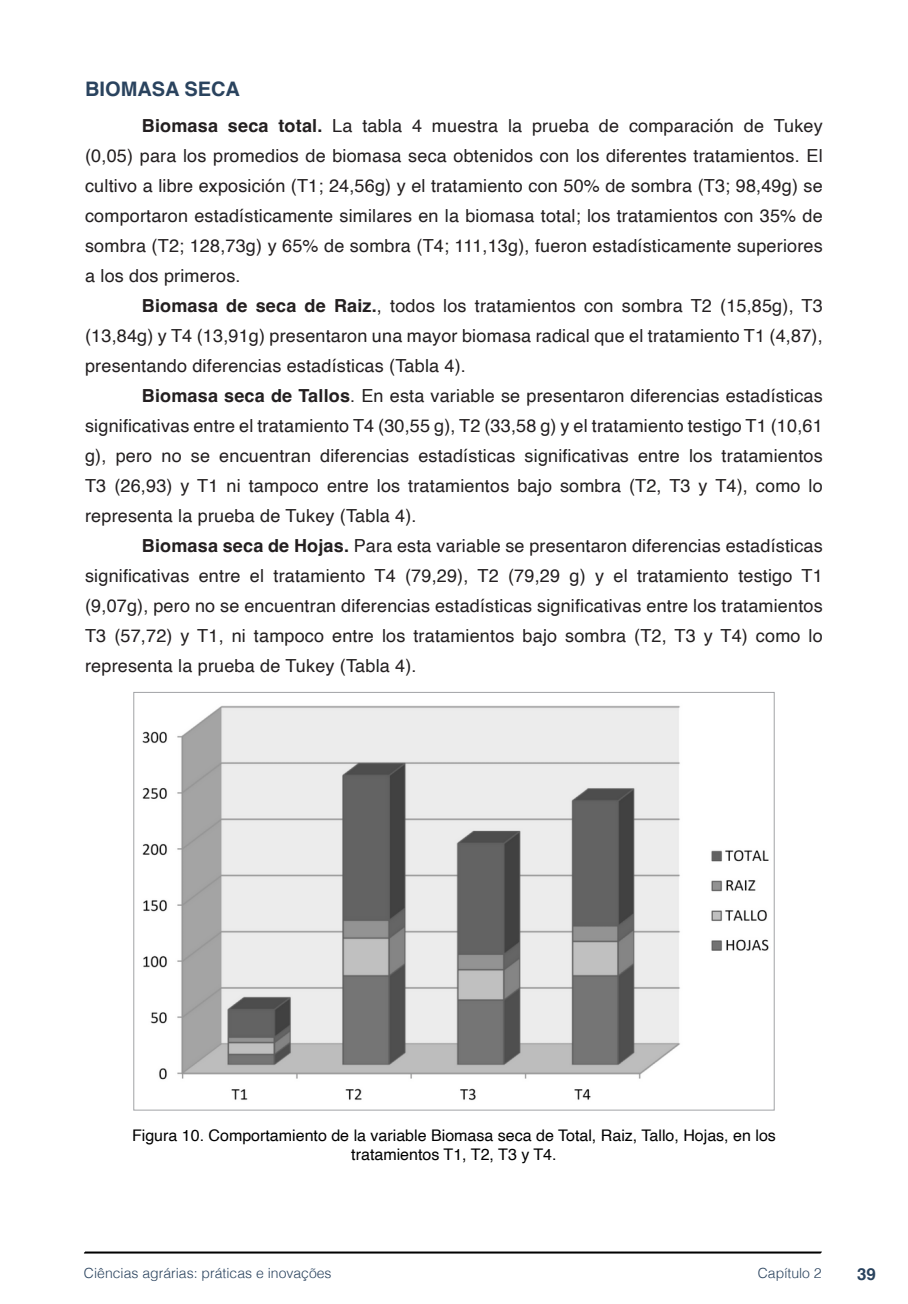
<style>
.page{position:relative;width:908px;height:1304px;background:#fff}
.page>*{position:absolute;margin:0;border:0;box-sizing:border-box;transform-origin:0 0}
.TITULOS{font:700 20px "Helvetica";color:#2a435e}
.txt{font:18px/30px "Helvetica";letter-spacing:.01em;color:#231f20;text-align:justify}
.t1{font:700 16.8px "Helvetica";color:#2a435e}
.imagens_graf_tab{font:16px/19.2px "Helvetica";color:#000;text-align:center}
.t2{font:300 14px "Helvetica";color:#2a435e}
.s1{font-weight:700}
</style>
<div class="page">
<svg style="left:84px;top:1251px;width:737px;height:3px;background:#515151"></svg>
<img style="left:142px;top:705px;width:627px;height:396px">
<p class="TITULOS" style="left:85px;top:77px;width:156px">BIOMASA SECA</p>
<p class="txt" style="left:85px;top:111px;width:738px;text-indent:57px"><span class="s1">Biomasa seca total.</span> La tabla 4 muestra la prueba de comparación de Tukey (0,05) para los promedios de biomasa seca obtenidos con los diferentes tratamientos. El cultivo a libre exposición (T1; 24,56g) y el tratamiento con 50% de sombra (T3; 98,49g) se comportaron estadísticamente similares en la biomasa total; los tratamientos con 35% de sombra (T2; 128,73g) y 65% de sombra (T4; 111,13g), fueron estadísticamente superiores a los dos primeros.</p>
<p class="txt" style="left:85px;top:291px;width:738px;text-indent:57px"><span class="s1">Biomasa de seca de Raiz.</span>, todos los tratamientos con sombra T2 (15,85g), T3 (13,84g) y T4 (13,91g) presentaron una mayor biomasa radical que el tratamiento T1 (4,87), presentando diferencias estadísticas (Tabla 4).</p>
<p class="txt" style="left:85px;top:381px;width:738px;text-indent:57px"><span class="s1">Biomasa seca de Tallos</span>. En esta variable se presentaron diferencias estadísticas significativas entre el tratamiento T4 (30,55 g), T2 (33,58 g) y el tratamiento testigo T1 (10,61 g), pero no se encuentran diferencias estadísticas significativas entre los tratamientos T3 (26,93) y T1 ni tampoco entre los tratamientos bajo sombra (T2, T3 y T4), como lo representa la prueba de Tukey (Tabla 4).</p>
<p class="txt" style="left:85px;top:531px;width:738px;text-indent:57px"><span class="s1">Biomasa seca de Hojas.</span> Para esta variable se presentaron diferencias estadísticas significativas entre el tratamiento T4 (79,29), T2 (79,29 g) y el tratamiento testigo T1 (9,07g), pero no se encuentran diferencias estadísticas significativas entre los tratamientos T3 (57,72) y T1, ni tampoco entre los tratamientos bajo sombra (T2, T3 y T4) como lo representa la prueba de Tukey (Tabla 4).</p>
<p class="imagens_graf_tab" style="left:132px;top:1126px;width:645px">Figura 10. Comportamiento de la variable Biomasa seca de Total, Raiz, Tallo, Hojas, en los tratamientos T1, T2, T3 y T4.</p>
<p class="t2" style="left:84px;top:1261px;width:249px">Ciências agrárias: práticas e inovações</p>
<p class="t2" style="left:757px;top:1261px;width:65px">Capítulo 2</p>
<p class="t1" style="left:856px;top:1264px;width:20px">39</p>
</div>
